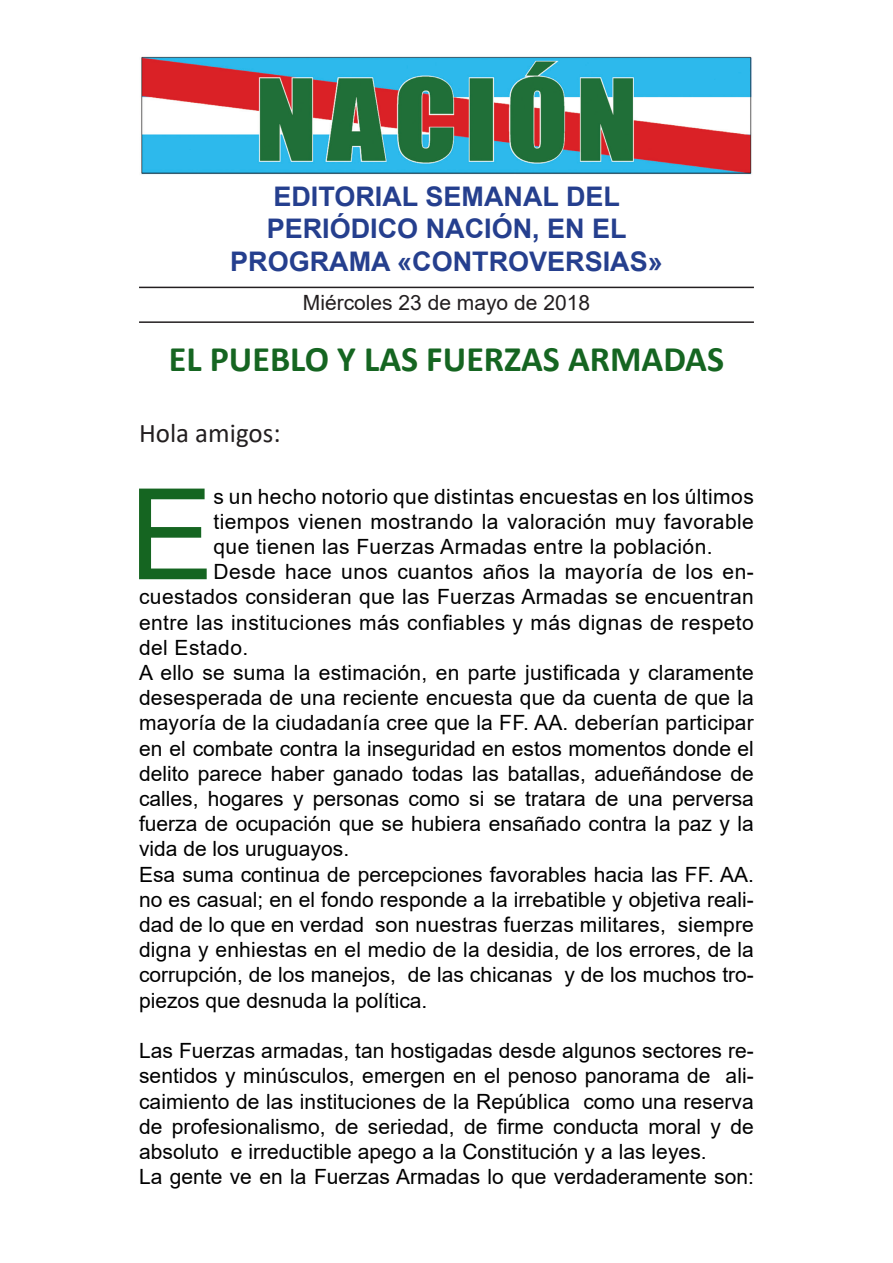
<style>
.page{position:relative;width:893px;height:1263px;background:#fff}
.page>*{position:absolute;margin:0;border:0;box-sizing:border-box;transform-origin:0 0}
.t1{font:126.6px "Arial";color:#156521}
.t2{font:700 36px "Calibri";color:#156521}
.t3{font:700 27px "Arial";color:#253f8e}
.t4{font:27px "Calibri";color:#231f20}
.t5{font:21px/25.2px "Arial";letter-spacing:.005em;color:#000;text-align:justify}
.t6{font:21px "Arial";color:#231f20}
</style>
<div class="page">
<hr style="left:139px;top:287px;width:615px;height:1px;background:#231f20">
<hr style="left:139px;top:321px;width:615px;height:2px;background:#231f20">
<img style="left:141px;top:56px;width:611px;height:119px">
<p class="t3" style="left:273px;top:178px;width:348px">EDITORIAL SEMANAL DEL</p>
<p class="t3" style="left:267px;top:210px;width:362px">PERIÓDICO NACIÓN, EN EL</p>
<p class="t3" style="left:230px;top:242px;width:434px">PROGRAMA «CONTROVERSIAS»</p>
<p class="t6" style="left:303px;top:289px;width:289px">Miércoles 23 de mayo de 2018</p>
<p class="t2" style="left:169px;top:333px;width:557px">EL PUEBLO Y LAS FUERZAS ARMADAS</p>
<p class="t4" style="left:139px;top:414px;width:143px">Hola amigos:</p>
<p class="t1" style="left:129px;top:447px;width:86px">E</p>
<p class="t5" style="left:213px;top:483px;width:542px">s un hecho notorio que distintas encuestas en los últimos tiempos vienen mostrando la valoración muy favorable que tienen las Fuerzas Armadas entre la población.</p>
<p class="t5" style="left:139px;top:559px;width:616px;text-indent:74px">Desde hace unos cuantos años la mayoría de los en&shy;cuestados consideran que las Fuerzas Armadas se encuentran entre las instituciones más confiables y más dignas de respeto del Estado.</p>
<p class="t5" style="left:139px;top:660px;width:616px">A ello se suma la estimación, en parte justificada y claramente desesperada de una reciente encuesta que da cuenta de que la mayoría de la ciudadanía cree que la FF. AA. deberían participar en el combate contra la inseguridad en estos momentos donde el delito parece haber ganado todas las batallas, adueñándose de calles, hogares y personas como si se tratara de una perversa fuerza de ocupación que se hubiera ensañado contra la paz y la vida de los uruguayos.</p>
<p class="t5" style="left:139px;top:861px;width:616px">Esa suma continua de percepciones favorables hacia las FF. AA. no es casual; en el fondo responde a la irrebatible y objetiva reali&shy;dad de lo que en verdad son nuestras fuerzas militares, siempre digna y enhiestas en el medio de la desidia, de los errores, de la corrupción, de los manejos, de las chicanas y de los muchos tro&shy;piezos que desnuda la política.</p>
<p class="t5" style="left:139px;top:1038px;width:616px">Las Fuerzas armadas, tan hostigadas desde algunos sectores re&shy;sentidos y minúsculos, emergen en el penoso panorama de ali&shy;caimiento de las instituciones de la República como una reserva de profesionalismo, de seriedad, de firme conducta moral y de absoluto e irreductible apego a la Constitución y a las leyes.</p>
<p class="t5" style="left:139px;top:1164px;width:616px">La gente ve en la Fuerzas Armadas lo que verdaderamente son:</p>
</div>
